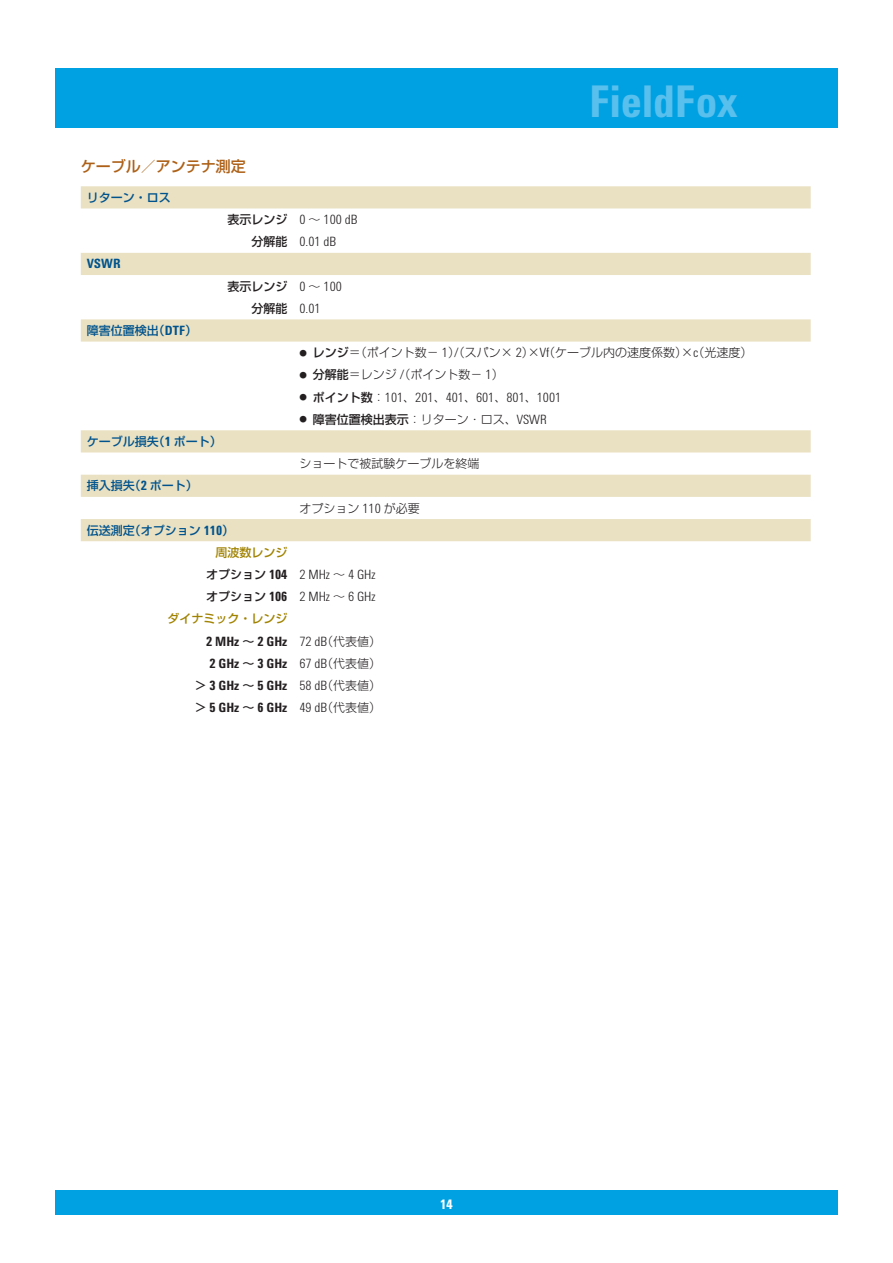
<style>
.page{position:relative;width:893px;height:1263px;background:#fff}
.page>*{position:absolute;margin:0;border:0;box-sizing:border-box;transform-origin:0 0}
.t1{font:700 45px "Agilent Cond";letter-spacing:-.005em;color:#59c0ed}
.t2{font:500 15px "Shin Go Pro";color:#ad6118}
.t3{font:700 13.5px "Agilent Cond";color:#fff}
.t4{font:300 13.2px/22.2px "Agilent Cond";color:#231f20;text-align:center}
.t5{font:700 13.2px/22.2px "Agilent Cond";color:#231f20;text-align:right}
.t6{font:700 13.2px "Agilent Cond";color:#00538d}
.t7{font:300 12px "Shin Go Pro";color:#231f20}
.t8{font:500 12px/22.2px "Shin Go Pro";color:#00538d}
.t9{font:500 12px "Shin Go Pro";color:#231f20}
.t10{font:500 12px "Shin Go Pro";color:#a18302}
.s1{font-family:"Shin Go Pro";font-weight:500;font-size:12px}
.s2{font-family:"Shin Go Pro";font-size:12px}
.s3{font-family:"Agilent Cond";font-weight:300;font-size:13.2px}
.s4{font-weight:300}
.s5{font-family:"Agilent Cond";font-weight:700;font-size:13.2px}
.s6{font-size:7.5px}
.s7{font-weight:500}
.s8{font-family:"Agilent Cond";font-size:13.2px}
.s9{font-family:"Shin Go Pro";font-size:7.5px}
.s10{color:#a18302}
.s11{font-weight:700}
.s12{font-family:"Shin Go Pro";font-weight:300;font-size:12px}
</style>
<div class="page">
<div style="left:55px;top:1191px;width:783px;height:24px;background:#00a1e3"></div>
<div style="left:55px;top:68px;width:783px;height:59px;background:#00a1e3"></div>
<svg style="left:81px;top:186px;width:730px;height:355px"></svg>
<h1 class="t1" style="left:589px;top:76px;width:150px">FieldFox</h1>
<p class="t2" style="left:81px;top:154px;width:166px">ケーブル／アンテナ測定</p>
<p class="t8" style="left:87px;top:185px;width:85px">リターン・ロス</p>
<p class="t4" style="left:227px;top:208px;width:132px"><span class="s1">表示レンジ</span> 0 <span class="s2">～</span> 100 dB<span class="s1">分解能</span> 0.01 dB</p>
<p class="t6" style="left:87px;top:256px;width:35px">VSWR</p>
<p class="t9" style="left:227px;top:276px;width:116px">表示レンジ <span class="s3">0</span> <span class="s4">～</span> <span class="s3">100</span></p>
<p class="t4" style="left:251px;top:297px;width:71px"><span class="s1">分解能</span> 0.01</p>
<p class="t8" style="left:87px;top:318px;width:112px">障害位置検出（<span class="s5">DTF</span>）</p>
<p class="t7" style="left:299px;top:343px;width:455px"><span class="s6">●</span> <span class="s7">レンジ</span>＝（ポイント数－ <span class="s8">1</span>）（<span class="s8">/</span> スパン× <span class="s8">2</span>）×<span class="s8">V</span>（<span class="s8">f</span> ケーブル内の速度係数）×（<span class="s8">c</span> 光速度）</p>
<p class="t7" style="left:299px;top:365px;width:206px"><span class="s6">●</span> <span class="s7">分解能</span>＝レンジ（<span class="s8">/</span> ポイント数－ <span class="s8">1</span>）</p>
<p class="t4" style="left:299px;top:386px;width:263px"><span class="s9">●</span> <span class="s1">ポイント数</span><span class="s2">：</span>101<span class="s2">、</span>201<span class="s2">、</span>401<span class="s2">、</span>601<span class="s2">、</span>801<span class="s2">、</span>1001</p>
<p class="t7" style="left:299px;top:409px;width:249px"><span class="s6">●</span> <span class="s7">障害位置検出表示</span>：リターン・ロス、<span class="s8">VSWR</span></p>
<p class="t8" style="left:87px;top:429px;width:137px">ケーブル損失（<span class="s5">1</span> ポート）</p>
<p class="t7" style="left:299px;top:454px;width:181px">ショートで被試験ケーブルを終端</p>
<p class="t8" style="left:87px;top:473px;width:113px">挿入損失（<span class="s5">2</span> ポート）</p>
<p class="t7" style="left:299px;top:498px;width:122px">オプション <span class="s8">110</span> が必要</p>
<p class="t8" style="left:215px;top:518px;width:73px;text-indent:-129px">伝送測定（オプション <span class="s5">110</span>）<br><span class="s10">周波数レンジ</span></p>
<p class="t4" style="left:206px;top:563px;width:171px;text-align:left"><span class="s1">オプション</span> <span class="s11">104</span> 2 MHz <span class="s2">～</span> 4 GHz<span class="s1">オプション</span> <span class="s11">106</span> 2 MHz <span class="s2">～</span> 6 GHz</p>
<p class="t10" style="left:167px;top:609px;width:121px">ダイナミック・レンジ</p>
<p class="t5" style="left:194px;top:630px;width:188px">2 MHz <span class="s1">～</span> 2 GHz <span class="s4">72 dB</span><span class="s12">（代表値）<br></span>2 GHz <span class="s1">～</span> 3 GHz <span class="s4">67 dB</span><span class="s12">（代表値）</span><span class="s1">＞</span> 3 GHz <span class="s1">～</span> 5 GHz <span class="s4">58 dB</span><span class="s12">（代表値）</span><span class="s1">＞</span> 5 GHz <span class="s1">～</span> 6 GHz <span class="s4">49 dB</span><span class="s12">（代表値）</span></p>
<p class="t3" style="left:440px;top:1197px;width:14px">14</p>
</div>
